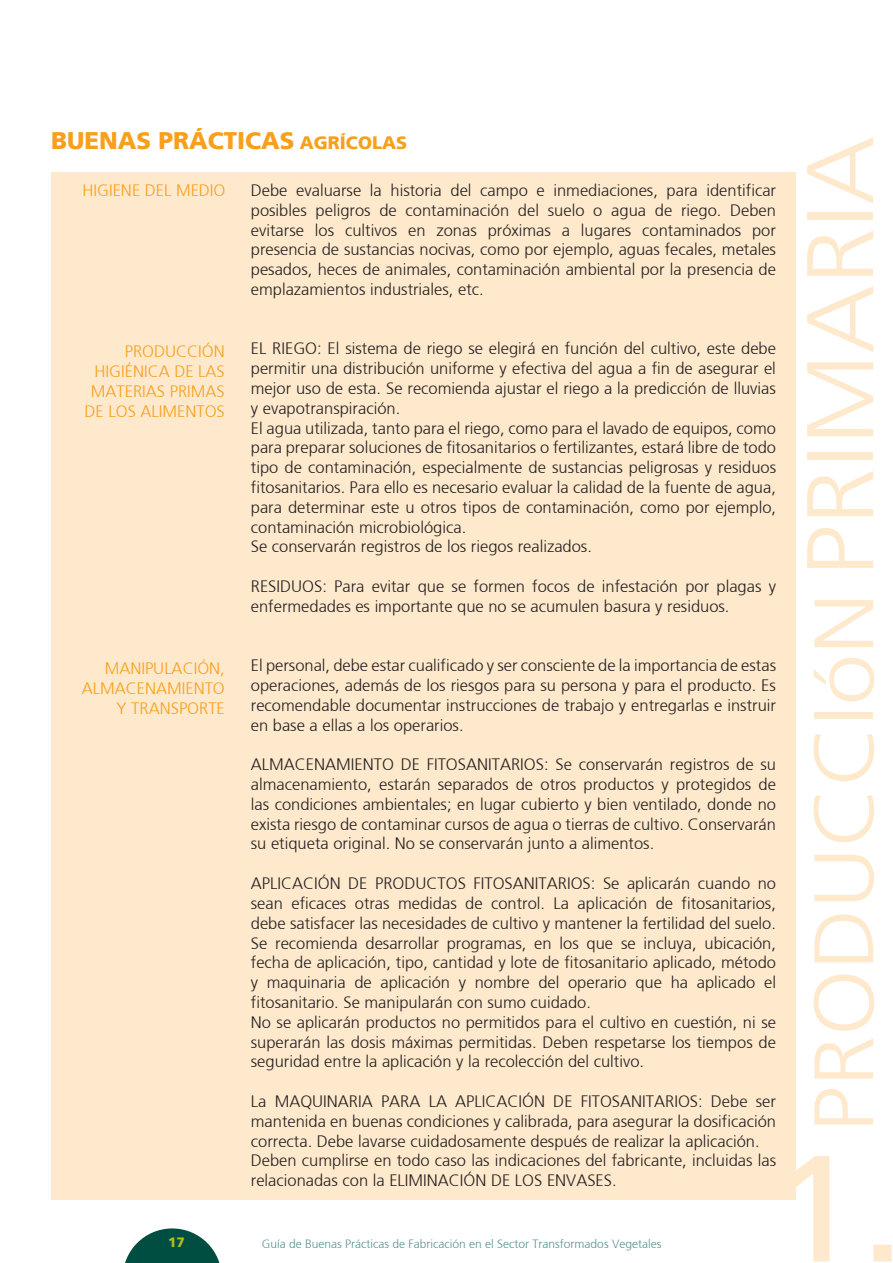
<style>
.page{position:relative;width:893px;height:1263px;background:#fff}
.page>*{position:absolute;margin:0;border:0;box-sizing:border-box;transform-origin:0 0}
.t1{font:151.2px "Frutiger";color:#fee9cc;scale:1.08 1}
.t2{font:300 84px "Frutiger";color:#fee9cc;scale:1.09 1}
.t3{font:900 24px "Frutiger";color:#f89f1c}
.t4{font:300 16.5px/19.8px "Frutiger";color:#231f20}
.t5{font:300 16.5px/19.8px "Frutiger";color:#f89f1c;text-align:right}
.t6{font:900 13.5px "Frutiger";color:#b0bb1d}
.t7{font:300 12px "Frutiger";color:#55938e}
.s1{font-size:18px}
.s2{font-size:94.5px}
</style>
<div class="page">
<svg style="left:125px;top:1228px;width:95px;height:35px"></svg>
<div style="left:51px;top:172px;width:744px;height:1027px;background:#fee9cc"></div>
<h3 class="t3" style="left:51px;top:126px;width:357px">BUENAS PRÁCTICAS <span class="s1">AGRÍCOLAS</span></h3>
<p class="t5" style="left:82px;top:180px;width:145px">HIGIENE DEL MEDIO</p>
<p class="t4" style="left:251px;top:180px;width:527px;text-align:justify">Debe evaluarse la historia del campo e inmediaciones, para identificar posibles peligros de contaminación del suelo o agua de riego. Deben evitarse los cultivos en zonas próximas a lugares contaminados por presencia de sustancias nocivas, como por ejemplo, aguas fecales, metales pesados, heces de animales, contaminación ambiental por la presencia de emplazamientos industriales, etc.</p>
<p class="t5" style="left:85px;top:342px;width:142px">PRODUCCIÓN<br>HIGIÉNICA DE LAS<br>MATERIAS PRIMAS<br>DE LOS ALIMENTOS</p>
<p class="t4" style="left:251px;top:339px;width:527px">EL RIEGO: El sistema de riego se elegirá en función del cultivo, este debe permitir una distribución uniforme y efectiva del agua a fin de asegurar el mejor uso de esta. Se recomienda ajustar el riego a la predicción de lluvias y evapotranspiración.<br>El agua utilizada, tanto para el riego, como para el lavado de equipos, como para preparar soluciones de fitosanitarios o fertilizantes, estará libre de todo tipo de contaminación, especialmente de sustancias peligrosas y residuos fitosanitarios. Para ello es necesario evaluar la calidad de la fuente de agua, para determinar este u otros tipos de contaminación, como por ejemplo, contaminación microbiológica.<br>Se conservarán registros de los riegos realizados.</p>
<p class="t4" style="left:251px;top:576px;width:527px">RESIDUOS: Para evitar que se formen focos de infestación por plagas y enfermedades es importante que no se acumulen basura y residuos.</p>
<p class="t5" style="left:82px;top:658px;width:145px">MANIPULACIÓN,<br>ALMACENAMIENTO<br>Y TRANSPORTE</p>
<p class="t4" style="left:251px;top:656px;width:527px;text-align:justify">El personal, debe estar cualificado y ser consciente de la importancia de estas operaciones, además de los riesgos para su persona y para el producto. Es recomendable documentar instrucciones de trabajo y entregarlas e instruir en base a ellas a los operarios.</p>
<p class="t4" style="left:251px;top:755px;width:527px;text-align:justify">ALMACENAMIENTO DE FITOSANITARIOS: Se conservarán registros de su almacenamiento, estarán separados de otros productos y protegidos de las condiciones ambientales; en lugar cubierto y bien ventilado, donde no exista riesgo de contaminar cursos de agua o tierras de cultivo. Conservarán su etiqueta original. No se conservarán junto a alimentos.</p>
<p class="t4" style="left:251px;top:873px;width:527px">APLICACIÓN DE PRODUCTOS FITOSANITARIOS: Se aplicarán cuando no sean eficaces otras medidas de control. La aplicación de fitosanitarios, debe satisfacer las necesidades de cultivo y mantener la fertilidad del suelo.<br>Se recomienda desarrollar programas, en los que se incluya, ubicación, fecha de aplicación, tipo, cantidad y lote de fitosanitario aplicado, método y maquinaria de aplicación y nombre del operario que ha aplicado el fitosanitario. Se manipularán con sumo cuidado.<br>No se aplicarán productos no permitidos para el cultivo en cuestión, ni se superarán las dosis máximas permitidas. Deben respetarse los tiempos de seguridad entre la aplicación y la recolección del cultivo.</p>
<p class="t4" style="left:251px;top:1091px;width:527px">La MAQUINARIA PARA LA APLICACIÓN DE FITOSANITARIOS: Debe ser mantenida en buenas condiciones y calibrada, para asegurar la dosificación correcta. Debe lavarse cuidadosamente después de realizar la aplicación.<br>Deben cumplirse en todo caso las indicaciones del fabricante, incluidas las relacionadas con la ELIMINACIÓN DE LOS ENVASES.</p>
<p class="t6" style="left:168px;top:1234px;width:18px">17</p>
<p class="t7" style="left:262px;top:1237px;width:401px">Guía de Buenas Prácticas de Fabricación en el Sector Transformados Vegetales</p>
<h2 class="t2" style="left:797px;top:1132px;width:915px;rotate:-90deg">PRODUCCIóN <span class="s2">PRIMARIA</span></h2>
<h1 class="t1" style="left:769px;top:1120px;width:127px">1.</h1>
</div>
